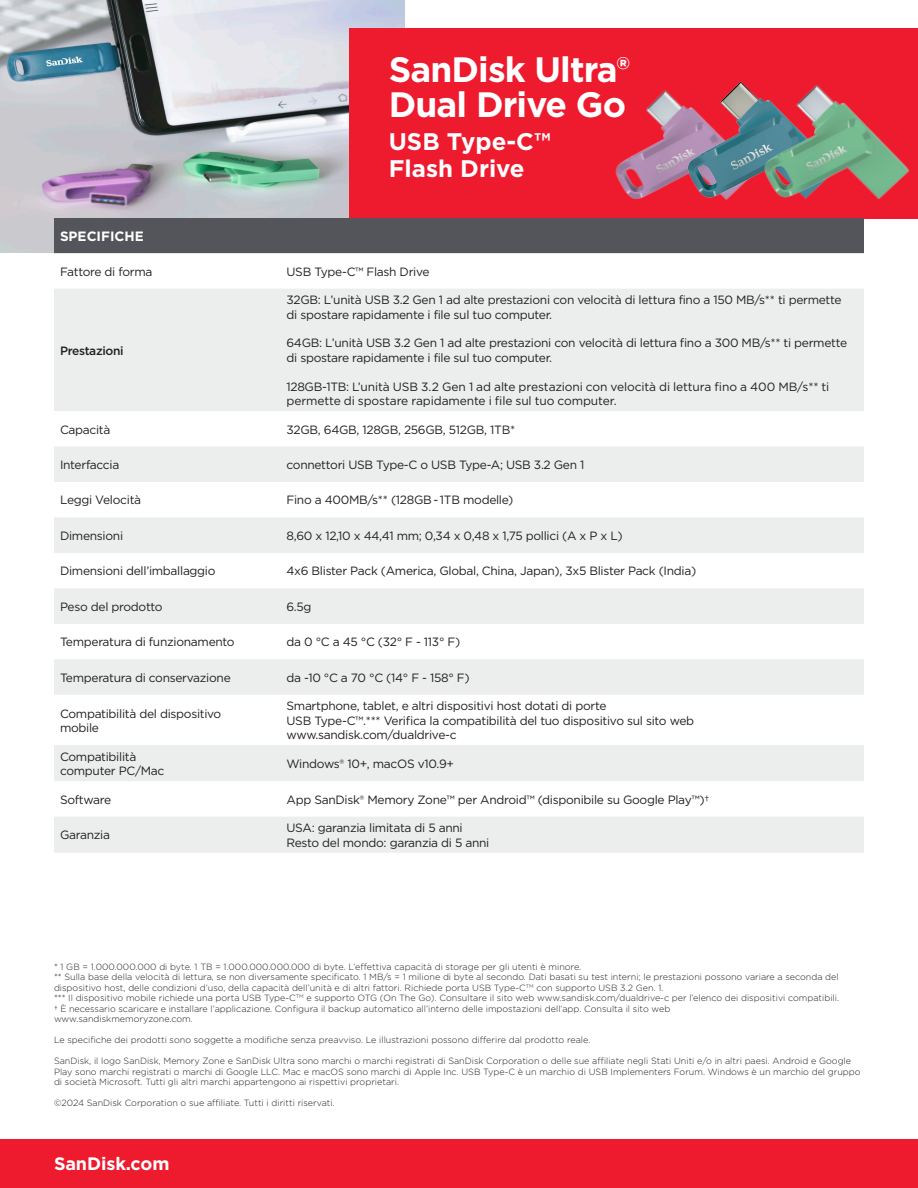
<style>
.page{position:relative;width:918px;height:1188px;background:#fff}
.page>*{position:absolute;margin:0;border:0;box-sizing:border-box;transform-origin:0 0}
.t1{font:700 35.25px/35.2px "Gotham";letter-spacing:-.025em;color:#fff}
.t2{font:700 24px/27px "Gotham";color:#fff}
.t3{font:700 18px "Gotham";letter-spacing:-.005em;color:#fff}
.Table_Header{font:700 13.5px "Gotham";color:#fff}
.Table_Figures{font:12px/14.4px "Gotham";letter-spacing:-.025em;color:#231f20}
.Table_Header-2{font:12px/14.4px "Gotham";letter-spacing:-.025em;color:#231f20}
.Table_Header-3{font:500 12px "Gotham";letter-spacing:-.025em;color:#231f20}
.Mouse_copy_-_copyright_trademarks{font:300 9px/10.5px "Gotham";color:#231f20}
</style>
<div class="page">
<div style="left:0;top:1139px;width:918px;height:49px;background:#ee1a2e"></div>
<img style="left:0;top:0;width:405px;height:253px">
<div style="left:350px;top:29px;width:568px;height:190px;background:#ee1a2e"></div>
<div style="left:54px;top:218px;width:810px;height:35px;background:#53555a"></div>
<svg style="left:54px;top:289px;width:810px;height:564px;fill:#ebeeed"></svg>
<img style="left:615px;top:90px;width:68px;height:109px">
<img style="left:683px;top:81px;width:79px;height:119px">
<img style="left:762px;top:85px;width:148px;height:114px">
<p class="t1" style="left:389px;top:51px;width:242px">SanDisk Ultra®<br>Dual Drive Go</p>
<p class="t2" style="left:389px;top:128px;width:163px">USB Type-C™<br>Flash Drive</p>
<p class="Table_Header" style="left:60px;top:227px;width:85px">SPECIFICHE</p>
<p class="Table_Figures" style="left:60px;top:264px;width:94px">Fattore di forma</p>
<p class="Table_Figures" style="left:287px;top:264px;width:145px">USB Type-C™ Flash Drive</p>
<p class="Table_Header-3" style="left:60px;top:343px;width:65px">Prestazioni</p>
<p class="Table_Figures" style="left:287px;top:293px;width:557px">32GB: L’unità USB 3.2 Gen 1 ad alte prestazioni con velocità di lettura fino a 150 MB/s** ti permette di spostare rapidamente i file sul tuo computer.</p>
<p class="Table_Figures" style="left:287px;top:336px;width:562px">64GB: L’unità USB 3.2 Gen 1 ad alte prestazioni con velocità di lettura fino a 300 MB/s** ti permette di spostare rapidamente i file sul tuo computer.</p>
<p class="Table_Figures" style="left:287px;top:379px;width:544px">128GB-1TB: L’unità USB 3.2 Gen 1 ad alte prestazioni con velocità di lettura fino a 400 MB/s** ti permette di spostare rapidamente i file sul tuo computer.</p>
<p class="Table_Header-2" style="left:60px;top:422px;width:52px">Capacità</p>
<p class="Table_Figures" style="left:287px;top:422px;width:230px">32GB, 64GB, 128GB, 256GB, 512GB, 1TB*</p>
<p class="Table_Header-2" style="left:60px;top:457px;width:61px">Interfaccia</p>
<p class="Table_Figures" style="left:287px;top:457px;width:299px">connettori USB Type-C o USB Type-A; USB 3.2 Gen 1</p>
<p class="Table_Figures" style="left:60px;top:493px;width:83px">Leggi Velocità</p>
<p class="Table_Figures" style="left:287px;top:493px;width:228px">Fino a 400MB/s** (128GB - 1TB modelle)</p>
<p class="Table_Header-2" style="left:60px;top:528px;width:65px">Dimensioni</p>
<p class="Table_Figures" style="left:287px;top:528px;width:338px">8,60 x 12,10 x 44,41 mm; 0,34 x 0,48 x 1,75 pollici (A x P x L)</p>
<p class="Table_Figures" style="left:60px;top:564px;width:157px">Dimensioni dell’imballaggio</p>
<p class="Table_Figures" style="left:287px;top:564px;width:411px">4x6 Blister Pack (America, Global, China, Japan), 3x5 Blister Pack (India)</p>
<p class="Table_Figures" style="left:60px;top:599px;width:104px">Peso del prodotto</p>
<p class="Table_Figures" style="left:287px;top:599px;width:27px">6.5g</p>
<p class="Table_Header-2" style="left:60px;top:635px;width:176px">Temperatura di funzionamento</p>
<p class="Table_Figures" style="left:287px;top:635px;width:175px">da 0 °C a 45 °C (32° F - 113° F)</p>
<p class="Table_Header-2" style="left:60px;top:670px;width:172px">Temperatura di conservazione</p>
<p class="Table_Figures" style="left:287px;top:670px;width:185px">da -10 °C a 70 °C (14° F - 158° F)</p>
<p class="Table_Header-2" style="left:60px;top:706px;width:163px">Compatibilità del dispositivo mobile</p>
<p class="Table_Figures" style="left:287px;top:699px;width:409px">Smartphone, tablet, e altri dispositivi host dotati di porte<br>USB Type-C™.*** Verifica la compatibilità del tuo dispositivo sul sito web www.sandisk.com/dualdrive-c</p>
<p class="Table_Header-2" style="left:60px;top:749px;width:106px">Compatibilità computer PC/Mac</p>
<p class="Table_Figures" style="left:287px;top:756px;width:169px">Windows® 10+, macOS v10.9+</p>
<p class="Table_Figures" style="left:60px;top:792px;width:53px">Software</p>
<p class="Table_Figures" style="left:287px;top:792px;width:424px">App SanDisk® Memory Zone™ per Android™ (disponibile su Google Play™)†</p>
<p class="Table_Header-2" style="left:60px;top:828px;width:52px">Garanzia</p>
<p class="Table_Figures" style="left:287px;top:821px;width:178px">USA: garanzia limitata di 5 anni</p>
<p class="Table_Figures" style="left:287px;top:835px;width:204px">Resto del mondo: garanzia di 5 anni</p>
<p class="Mouse_copy_-_copyright_trademarks" style="left:54px;top:961px;width:529px">* 1 GB = 1.000.000.000 di byte. 1 TB = 1.000.000.000.000 di byte. L’effettiva capacità di storage per gli utenti è minore.</p>
<p class="Mouse_copy_-_copyright_trademarks" style="left:54px;top:972px;width:786px">** Sulla base della velocità di lettura, se non diversamente specificato. 1 MB/s = 1 milione di byte al secondo. Dati basati su test interni; le prestazioni possono variare a seconda del dispositivo host, delle condizioni d’uso, della capacità dell’unità e di altri fattori. Richiede porta USB Type-C<sup>TM</sup> con supporto USB 3.2 Gen. 1.</p>
<p class="Mouse_copy_-_copyright_trademarks" style="left:54px;top:993px;width:787px">*** Il dispositivo mobile richiede una porta USB Type-C<sup>TM</sup> e supporto OTG (On The Go). Consultare il sito web www.sandisk.com/dualdrive-c per l’elenco dei dispositivi compatibili.</p>
<p class="Mouse_copy_-_copyright_trademarks" style="left:54px;top:1003px;width:618px">† È necessario scaricare e installare l’applicazione. Configura il backup automatico all’interno delle impostazioni dell’app. Consulta il sito web www.sandiskmemoryzone.com.</p>
<p class="Mouse_copy_-_copyright_trademarks" style="left:54px;top:1035px;width:538px">Le specifiche dei prodotti sono soggette a modifiche senza preavviso. Le illustrazioni possono differire dal prodotto reale.</p>
<p class="Mouse_copy_-_copyright_trademarks" style="left:54px;top:1056px;width:808px">SanDisk, il logo SanDisk, Memory Zone e SanDisk Ultra sono marchi o marchi registrati di SanDisk Corporation o delle sue affiliate negli Stati Uniti e/o in altri paesi. Android e Google<br>Play sono marchi registrati o marchi di Google LLC. Mac e macOS sono marchi di Apple Inc. USB Type-C è un marchio di USB Implementers Forum. Windows è un marchio del gruppo di società Microsoft. Tutti gli altri marchi appartengono ai rispettivi proprietari.</p>
<p class="Mouse_copy_-_copyright_trademarks" style="left:54px;top:1098px;width:282px">©2024 SanDisk Corporation o sue affiliate. Tutti i diritti riservati.</p>
<p class="t3" style="left:54px;top:1152px;width:117px">SanDisk.com</p>
</div>
